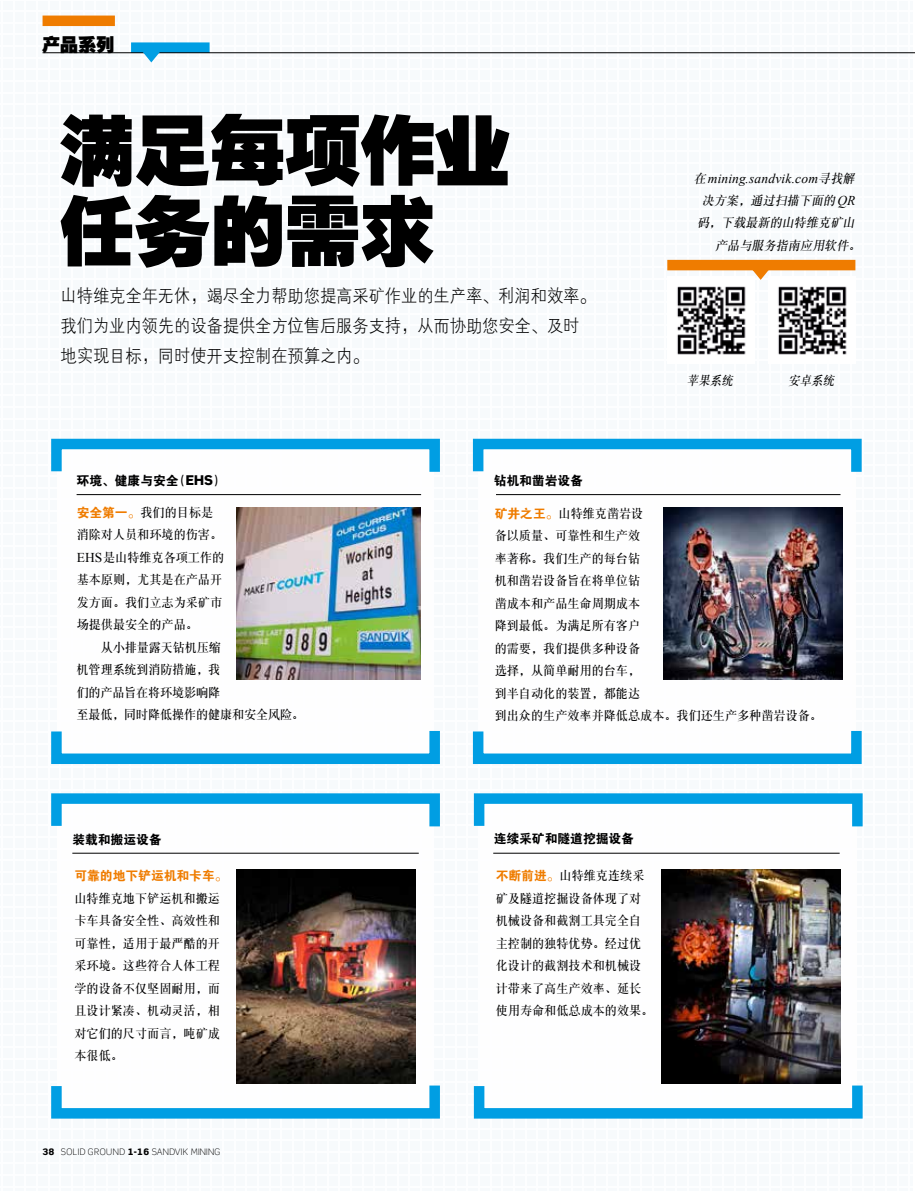
<style>
.page{position:relative;width:915px;height:1191px;background:#fff}
.page>*{position:absolute;margin:0;border:0;box-sizing:border-box;transform-origin:0 0}
.t1{font:75px/81px "FZCCHJW GB1 0";color:#000}
.t2{font:18px/30px "FZXH1 JW GB1 0";color:#000;scale:.9 1}
.t3{font:18px "FZCCHJW GB1 0";color:#000}
.t4{font:italic 13.5px "Times New Roman WGL";letter-spacing:.01em;color:#000}
.t5{font:12.75px/22.5px "DFP Song W7";color:#000;scale:.95 1}
.t6{font:12.75px "FZDHTJW GB1 0";color:#000}
.t7{font:italic 12.75px "DFP Song W7";color:#000;scale:.95 1}
.t8{font:12.75px "FZDHTJW GB1 0";color:#ef7c00}
.t9{font:italic 12.75px "DFP Song W7";color:#000;scale:.9 1}
.t10{font:300 9px "Scene Pro";letter-spacing:.025em;color:#000}
.s1{font-family:"DFP Song W7";font-size:12.75px}
.s2{font-family:"Times New Roman WGL";font-size:13.5px}
.s3{font-family:"Scene Pro";font-weight:900;font-size:13.5px}
.s4{font-family:"FZDHTJW GB1 0";color:#ef7c00}
.s5{font-weight:900}
</style>
<div class="page">
<div style="left:0;top:0;width:912px;height:1191px;background:#f7fafc"></div>
<hr style="left:914px;top:0;width:1px;height:1191px;background:#e5f1f8">
<div style="left:57px;top:444px;width:376px;height:314px;background:#fff"></div>
<svg style="left:51px;top:438px;width:389px;height:34px"></svg>
<svg style="left:51px;top:730px;width:389px;height:34px"></svg>
<div style="left:57px;top:796px;width:376px;height:314px;background:#fff"></div>
<svg style="left:51px;top:793px;width:389px;height:34px"></svg>
<svg style="left:51px;top:1075px;width:389px;height:44px"></svg>
<div style="left:480px;top:797px;width:376px;height:314px;background:#fff"></div>
<svg style="left:473px;top:793px;width:390px;height:34px"></svg>
<svg style="left:473px;top:1075px;width:390px;height:44px"></svg>
<div style="left:479px;top:443px;width:376px;height:315px;background:#fff"></div>
<svg style="left:472px;top:438px;width:390px;height:34px"></svg>
<svg style="left:472px;top:730px;width:390px;height:34px"></svg>
<img style="left:237px;top:508px;width:183px;height:171px">
<img style="left:237px;top:869px;width:178px;height:214px">
<img style="left:663px;top:508px;width:179px;height:171px">
<img style="left:661px;top:869px;width:179px;height:214px">
<div style="left:131px;top:42px;width:78px;height:11px;background:#009ee3"></div>
<div style="left:43px;top:16px;width:72px;height:10px;background:#ef7c00"></div>
<hr style="left:43px;top:52px;width:871px;height:1px;background:#000">
<svg style="left:141px;top:52px;width:21px;height:11px"></svg>
<hr style="left:77px;top:494px;width:344px;height:1px;background:#000">
<hr style="left:496px;top:494px;width:344px;height:1px;background:#000">
<img style="left:778px;top:286px;width:69px;height:69px">
<img style="left:677px;top:286px;width:69px;height:69px">
<div style="left:667px;top:260px;width:188px;height:10px;background:#ef7c00"></div>
<svg style="left:749px;top:270px;width:21px;height:10px"></svg>
<hr style="left:72px;top:853px;width:346px;height:1px;background:#000">
<hr style="left:493px;top:853px;width:346px;height:1px;background:#000">
<h2 class="t3" style="left:42px;top:34px;width:73px">产品系列</h2>
<h1 class="t1" style="left:60px;top:112px;width:451px">满足每项作业任务的需求</h1>
<h2 class="t2" style="left:61px;top:281px;width:596px">山特维克全年无休，竭尽全力帮助您提高采矿作业的生产率、利润和效率。我们为业内领先的设备提供全方位售后服务支持，从而协助您安全、及时地实现目标，同时使开支控制在预算之内。</h2>
<p class="t4" style="left:693px;top:169px;width:164px"><span class="s1">在</span>mining.sandvik.com<span class="s1">寻找解</span></p>
<p class="t7" style="left:701px;top:194px;width:163px">决方案，通过扫描下面的 <span class="s2">QR</span></p>
<p class="t7" style="left:696px;top:216px;width:170px">码，下载最新的山特维克矿山</p>
<p class="t7" style="left:715px;top:239px;width:157px">产品与服务指南应用软件。</p>
<p class="t9" style="left:686px;top:374px;width:55px">苹果系统</p>
<p class="t9" style="left:788px;top:374px;width:55px">安卓系统</p>
<p class="t6" style="left:77px;top:474px;width:148px">环境、健康与安全（<span class="s3">EHS</span>）</p>
<p class="t6" style="left:493px;top:473px;width:91px">钻机和凿岩设备</p>
<p class="t5" style="left:77px;top:501px;width:157px"><span class="s4">安全第一。</span>我们的目标是消除对人员和环境的伤害。<br><span class="s2">EHS</span>是山特维克各项工作的基本原则，尤其是在产品开发方面。我们立志为采矿市场提供最安全的产品。</p>
<p class="t5" style="left:77px;top:636px;width:241px;text-indent:24px">从小排量露天钻机压缩<br>机管理系统到消防措施，我<br>们的产品旨在将环境影响降<br>至最低，同时降低操作的健康和安全风险。</p>
<p class="t5" style="left:494px;top:502px;width:346px"><span class="s4">矿井之王。</span>山特维克凿岩设<br>备以质量、可靠性和生产效<br>率著称。我们生产的每台钻<br>机和凿岩设备旨在将单位钻<br>凿成本和产品生命周期成本<br>降到最低。为满足所有客户<br>的需要，我们提供多种设备<br>选择，从简单耐用的台车，<br>到半自动化的装置，都能达<br>到出众的生产效率并降低总成本。我们还生产多种凿岩设备。</p>
<p class="t6" style="left:72px;top:832px;width:91px">装载和搬运设备</p>
<p class="t8" style="left:74px;top:868px;width:154px">可靠的地下铲运机和卡车。</p>
<p class="t5" style="left:74px;top:886px;width:154px;text-align:justify">山特维克地下铲运机和搬运卡车具备安全性、高效性和可靠性，适用于最严酷的开采环境。这些符合人体工程学的设备不仅坚固耐用，而且设计紧凑、机动灵活，相对它们的尺寸而言，吨矿成本很低。</p>
<p class="t10" style="left:43px;top:1146px;width:179px"><span class="s5">38</span> SOLID GROUND <span class="s5">1-16</span> SANDVIK MINING</p>
<p class="t6" style="left:493px;top:831px;width:142px">连续采矿和隧道挖掘设备</p>
<p class="t5" style="left:495px;top:864px;width:167px"><span class="s4">不断前进。</span>山特维克连续采矿及隧道挖掘设备体现了对机械设备和截割工具完全自主控制的独特优势。经过优化设计的截割技术和机械设计带来了高生产效率、延长使用寿命和低总成本的效果。</p>
</div>
